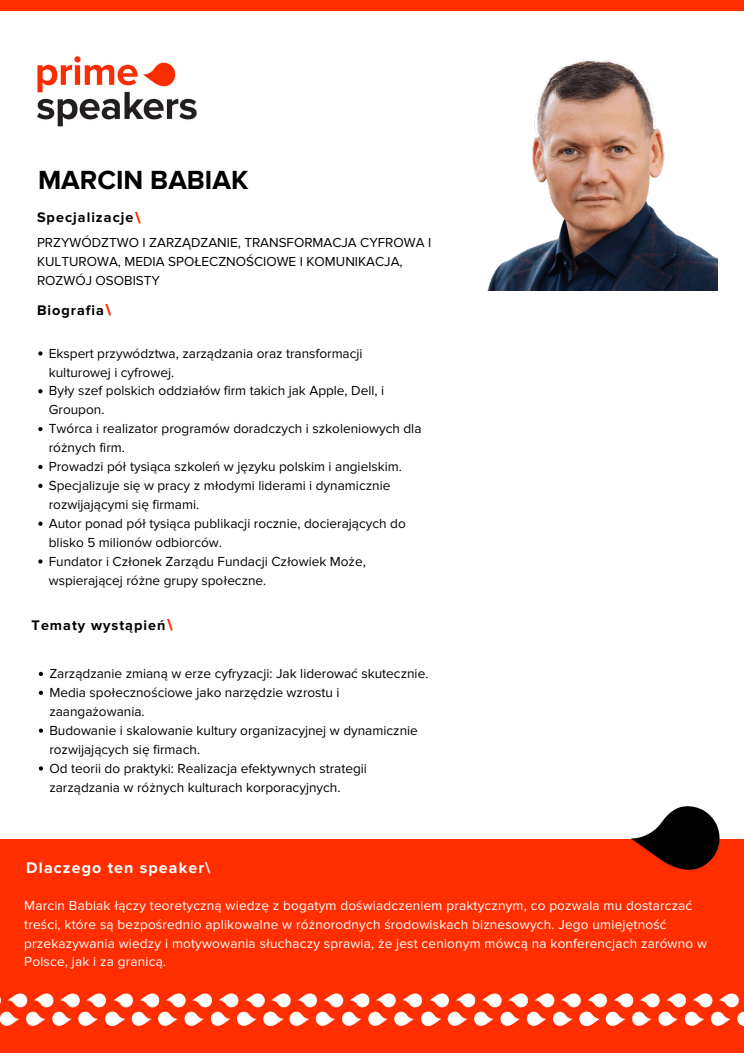
<style>
.page{position:relative;width:744px;height:1053px;background:#fff}
.page>*{position:absolute;margin:0;border:0;box-sizing:border-box;transform-origin:0 0}
.t1{font:700 27.2px "Proxima Nova";color:#000}
.t2{font:700 16px "Proxima Nova";letter-spacing:.07em;color:#fff}
.t3{font:900 16px "Proxima Nova";color:#ff2e00}
.t4{font:700 14.4px "Proxima Nova";letter-spacing:.07em;color:#000}
.t5{font:13.6px/18.9px "Proxima Nova";color:#000}
.t6{font:13.6px/18.9px "Proxima Nova";letter-spacing:.015em;color:#fff}
.t7{font:13.52px/18.9px "Proxima Nova";color:#000}
</style>
<div class="page">
<img style="left:37px;top:56px;width:160px;height:71px">
<div style="left:0;top:0;width:744px;height:10px;background:#ff2e00"></div>
<img style="left:487px;top:59px;width:231px;height:231px">
<div style="left:0;top:838px;width:744px;height:214px;background:#ff2e00"></div>
<img style="left:0;top:993px;width:74px;height:33px">
<img style="left:74px;top:993px;width:158px;height:33px">
<img style="left:232px;top:993px;width:158px;height:33px">
<img style="left:390px;top:993px;width:158px;height:33px">
<img style="left:548px;top:993px;width:158px;height:33px">
<img style="left:706px;top:993px;width:38px;height:33px">
<img style="left:630px;top:806px;width:90px;height:64px">
<svg style="left:38px;top:351px;width:5px;height:4px"></svg>
<svg style="left:38px;top:389px;width:5px;height:4px"></svg>
<svg style="left:38px;top:427px;width:5px;height:4px"></svg>
<svg style="left:38px;top:465px;width:5px;height:4px"></svg>
<svg style="left:38px;top:483px;width:5px;height:5px"></svg>
<svg style="left:38px;top:521px;width:5px;height:4px"></svg>
<svg style="left:38px;top:559px;width:5px;height:4px"></svg>
<svg style="left:39px;top:671px;width:4px;height:5px"></svg>
<svg style="left:39px;top:690px;width:4px;height:5px"></svg>
<svg style="left:39px;top:728px;width:4px;height:4px"></svg>
<svg style="left:39px;top:766px;width:4px;height:4px"></svg>
<p class="t1" style="left:38px;top:164px;width:212px">MARCIN BABIAK</p>
<p class="t4" style="left:37px;top:209px;width:98px">Specjalizacje</p>
<p class="t3" style="left:135px;top:208px;width:7px">\</p>
<p class="t7" style="left:37px;top:233px;width:396px">PRZYWÓDZTWO I ZARZĄDZANIE, TRANSFORMACJA CYFROWA I<br>KULTUROWA, MEDIA SPOŁECZNOŚCIOWE I KOMUNIKACJA,<br>ROZWÓJ OSOBISTY</p>
<p class="t4" style="left:37px;top:301px;width:69px">Biografia</p>
<p class="t3" style="left:105px;top:300px;width:7px">\</p>
<p class="t5" style="left:49px;top:344px;width:315px">Ekspert przywództwa, zarządzania oraz transformacji kulturowej i cyfrowej.</p>
<p class="t5" style="left:49px;top:382px;width:337px">Były szef polskich oddziałów firm takich jak Apple, Dell, i<br>Groupon.</p>
<p class="t5" style="left:49px;top:419px;width:374px">Twórca i realizator programów doradczych i szkoleniowych dla różnych firm.</p>
<p class="t5" style="left:49px;top:457px;width:355px">Prowadzi pół tysiąca szkoleń w języku polskim i angielskim.</p>
<p class="t5" style="left:49px;top:476px;width:343px">Specjalizuje się w pracy z młodymi liderami i dynamicznie rozwijającymi się firmami.</p>
<p class="t5" style="left:49px;top:514px;width:358px">Autor ponad pół tysiąca publikacji rocznie, docierających do blisko 5 milionów odbiorców.</p>
<p class="t5" style="left:49px;top:552px;width:319px">Fundator i Członek Zarządu Fundacji Człowiek Może, wspierającej różne grupy społeczne.</p>
<p class="t4" style="left:32px;top:616px;width:135px">Tematy wystąpień</p>
<p class="t3" style="left:167px;top:615px;width:7px">\</p>
<p class="t5" style="left:49px;top:664px;width:381px">Zarządzanie zmianą w erze cyfryzacji: Jak liderować skutecznie.</p>
<p class="t5" style="left:49px;top:683px;width:292px">Media społecznościowe jako narzędzie wzrostu i zaangażowania.</p>
<p class="t5" style="left:49px;top:721px;width:370px">Budowanie i skalowanie kultury organizacyjnej w dynamicznie rozwijających się firmach.</p>
<p class="t5" style="left:49px;top:759px;width:319px">Od teorii do praktyki: Realizacja efektywnych strategii zarządzania w różnych kulturach korporacyjnych.</p>
<p class="t2" style="left:26px;top:857px;width:186px">Dlaczego ten speaker\</p>
<p class="t6" style="left:24px;top:896px;width:684px">Marcin Babiak łączy teoretyczną wiedzę z bogatym doświadczeniem praktycznym, co pozwala mu dostarczać treści, które są bezpośrednio aplikowalne w różnorodnych środowiskach biznesowych. Jego umiejętność przekazywania wiedzy i motywowania słuchaczy sprawia, że jest cenionym mówcą na konferencjach zarówno w Polsce, jak i za granicą.</p>
</div>
